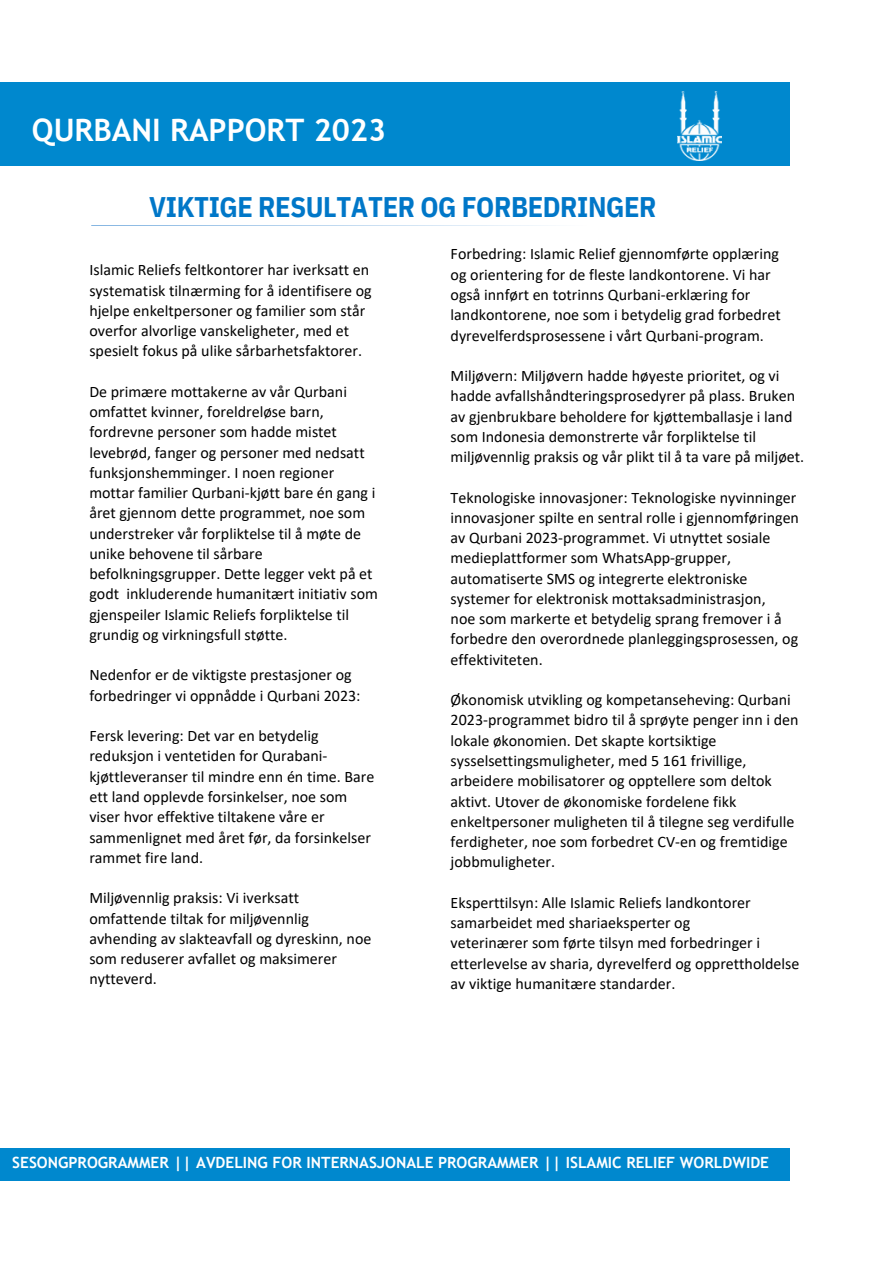
<style>
.page{position:relative;width:894px;height:1264px;background:#fff}
.page>*{position:absolute;margin:0;border:0;box-sizing:border-box;transform-origin:0 0}
.t1{font:700 30.9px "Trebuchet MS";color:#fff}
.t2{font:700 28.35px "IBM Plex Sans Cond";letter-spacing:-.015em;color:#0077c8}
.t3{font:16.05px/20.2px "Calibri";color:#000}
.t4{font:700 15.45px "Trebuchet MS";color:#fff}
</style>
<div class="page">
<div style="left:0;top:83px;width:789px;height:83px;background:#0088ce"></div>
<svg style="left:91px;top:225px;width:457px;height:1px"></svg>
<img style="left:677px;top:92px;width:44px;height:68px">
<div style="left:0;top:1147px;width:789px;height:33px;background:#0088ce"></div>
<h1 class="t1" style="left:32px;top:111px;width:356px">QURBANI RAPPORT 2023</h1>
<p class="t2" style="left:149px;top:188px;width:508px">VIKTIGE RESULTATER OG FORBEDRINGER</p>
<p class="t3" style="left:89px;top:261px;width:281px">Islamic Reliefs feltkontorer har iverksatt en</p>
<p class="t3" style="left:89px;top:281px;width:284px">systematisk tilnærming for å identifisere og hjelpe enkeltpersoner og familier som står overfor alvorlige vanskeligheter, med et spesielt fokus på ulike sårbarhetsfaktorer.</p>
<p class="t3" style="left:89px;top:382px;width:290px">De primære mottakerne av vår Qurbani omfattet kvinner, foreldreløse barn, fordrevne personer som hadde mistet levebrød, fanger og personer med nedsatt funksjonshemminger. I noen regioner mottar familier Qurbani-kjøtt bare én gang i året gjennom dette programmet, noe som understreker vår forpliktelse til å møte de unike behovene til sårbare befolkningsgrupper. Dette legger vekt på et godt inkluderende humanitært initiativ som gjenspeiler Islamic Reliefs forpliktelse til grundig og virkningsfull støtte.</p>
<p class="t3" style="left:89px;top:666px;width:272px">Nedenfor er de viktigste prestasjoner og forbedringer vi oppnådde i Qurbani 2023:</p>
<p class="t3" style="left:89px;top:727px;width:286px">Fersk levering: Det var en betydelig reduksjon i ventetiden for Qurabani&shy;kjøttleveranser til mindre enn én time. Bare ett land opplevde forsinkelser, noe som viser hvor effektive tiltakene våre er sammenlignet med året før, da forsinkelser rammet fire land.</p>
<p class="t3" style="left:89px;top:889px;width:283px">Miljøvennlig praksis: Vi iverksatt omfattende tiltak for miljøvennlig avhending av slakteavfall og dyreskinn, noe som reduserer avfallet og maksimerer nytteverd.</p>
<p class="t3" style="left:450px;top:245px;width:330px">Forbedring: Islamic Relief gjennomførte opplæring</p>
<p class="t3" style="left:450px;top:265px;width:321px">og orientering for de fleste landkontorene. Vi har også innført en totrinns Qurbani-erklæring for</p>
<p class="t3" style="left:450px;top:306px;width:331px">landkontorene, noe som i betydelig grad forbedret dyrevelferdsprosessene i vårt Qurbani-program.</p>
<p class="t3" style="left:450px;top:367px;width:355px">Miljøvern: Miljøvern hadde høyeste prioritet, og vi hadde avfallshåndteringsprosedyrer på plass. Bruken av gjenbrukbare beholdere for kjøttemballasje i land som Indonesia demonstrerte vår forpliktelse til miljøvennlig praksis og vår plikt til å ta vare på miljøet.</p>
<p class="t3" style="left:450px;top:488px;width:347px">Teknologiske innovasjoner: Teknologiske nyvinninger</p>
<p class="t3" style="left:450px;top:508px;width:350px">innovasjoner spilte en sentral rolle i gjennomføringen av Qurbani 2023-programmet. Vi utnyttet sosiale medieplattformer som WhatsApp-grupper,</p>
<p class="t3" style="left:450px;top:569px;width:298px">automatiserte SMS og integrerte elektroniske</p>
<p class="t3" style="left:450px;top:589px;width:316px">systemer for elektronisk mottaksadministrasjon,</p>
<p class="t3" style="left:450px;top:610px;width:349px">noe som markerte et betydelig sprang fremover i å forbedre den overordnede planleggingsprosessen, og effektiviteten.</p>
<p class="t3" style="left:450px;top:691px;width:341px">Økonomisk utvikling og kompetanseheving: Qurbani</p>
<p class="t3" style="left:450px;top:711px;width:349px">2023-programmet bidro til å sprøyte penger inn i den lokale økonomien. Det skapte kortsiktige sysselsettingsmuligheter, med 5 161 frivillige, arbeidere mobilisatorer og opptellere som deltok aktivt. Utover de økonomiske fordelene fikk enkeltpersoner muligheten til å tilegne seg verdifulle ferdigheter, noe som forbedret CV-en og fremtidige jobbmuligheter.</p>
<p class="t3" style="left:450px;top:893px;width:301px">Eksperttilsyn: Alle Islamic Reliefs landkontorer</p>
<p class="t3" style="left:450px;top:913px;width:241px">samarbeidet med shariaeksperter og</p>
<p class="t3" style="left:450px;top:934px;width:350px">veterinærer som førte tilsyn med forbedringer i etterlevelse av sharia, dyrevelferd og opprettholdelse av viktige humanitære standarder.</p>
<p class="t4" style="left:12px;top:1153px;width:758px">SESONGPROGRAMMER || AVDELING FOR INTERNASJONALE PROGRAMMER || ISLAMIC RELIEF WORLDWIDE</p>
</div>
